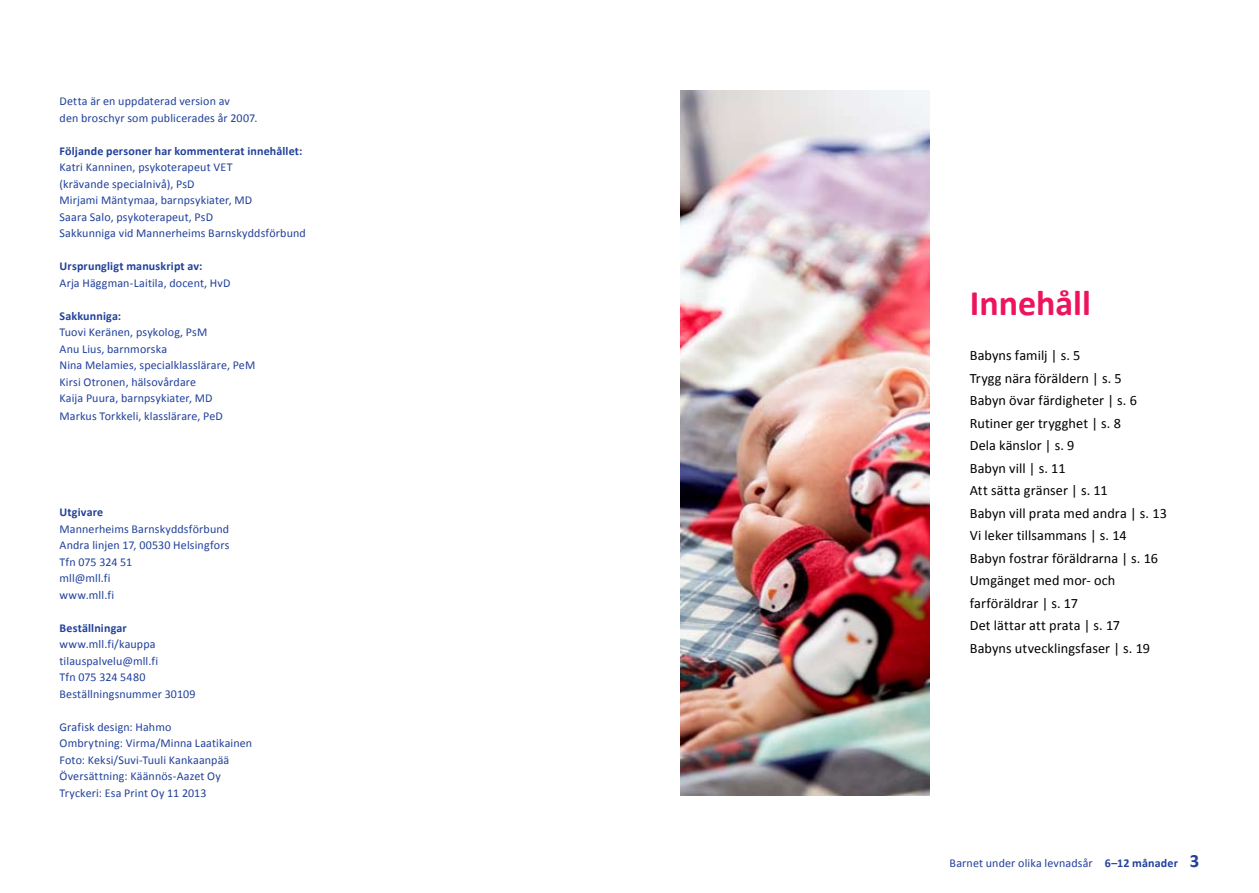
<style>
.page{position:relative;width:1259px;height:893px;background:#fff}
.page>*{position:absolute;margin:0;border:0;box-sizing:border-box;transform-origin:0 0}
.t1{font:700 36px "Calibri";color:#ed135d}
.t2{font:14.25px/22.5px "Calibri";letter-spacing:.005em;color:#000}
.t3{font:12px/16.5px "Calibri";letter-spacing:.01em;color:#21409a}
.t4{font:700 12px "Calibri";letter-spacing:.015em;color:#21409a}
.s1{font-weight:700}
.s2{font-weight:700;font-size:18.75px}
</style>
<div class="page">
<img style="left:680px;top:90px;width:249px;height:705px">
<p class="t3" style="left:60px;top:92px;width:199px">Detta är en uppdaterad version av<br>den broschyr som publicerades år 2007.</p>
<p class="t4" style="left:60px;top:143px;width:244px">Följande personer har kommenterat innehållet:</p>
<p class="t3" style="left:60px;top:158px;width:248px">Katri Kanninen, psykoterapeut VET<br>(krävande specialnivå), PsD<br>Mirjami Mäntymaa, barnpsykiater, MD<br>Saara Salo, psykoterapeut, PsD<br>Sakkunniga vid Mannerheims Barnskyddsförbund</p>
<p class="t4" style="left:60px;top:259px;width:145px">Ursprungligt manuskript av:</p>
<p class="t3" style="left:60px;top:274px;width:171px">Arja Häggman-Laitila, docent, HvD</p>
<p class="t4" style="left:60px;top:308px;width:63px">Sakkunniga:</p>
<p class="t3" style="left:60px;top:323px;width:197px">Tuovi Keränen, psykolog, PsM<br>Anu Lius, barnmorska<br>N ina Melamies, specialklasslärare, PeM<br>Kirsi Otronen, hälsovårdare<br>Kaija Puura, barnpsykiater, MD</p>
<p class="t3" style="left:60px;top:407px;width:163px">Markus Torkkeli, klasslärare, PeD</p>
<p class="t4" style="left:60px;top:505px;width:45px">Utgivare</p>
<p class="t3" style="left:60px;top:520px;width:171px">Mannerheims Barnskyddsförbund<br>Andra linjen 17, 00530 Helsingfors<br>Tfn 075 324 51<br>mll@mll.fi<br>www.mll.fi</p>
<p class="t4" style="left:60px;top:620px;width:69px">Beställningar</p>
<p class="t3" style="left:60px;top:635px;width:138px">www.mll.fi/kauppa tilauspalvelu@mll.fi<br>Tfn 075 324 5480<br>Beställningsnummer 30109</p>
<p class="t3" style="left:60px;top:718px;width:194px">Grafisk design: Hahmo<br>Ombrytning: Virma/Minna Laatikainen<br>Foto: Keksi/Suvi-Tuuli Kankaanpää<br>Översättning: Käännös-Aazet Oy<br>Tryckeri: Esa Print Oy 11 2013</p>
<h1 class="t1" style="left:969px;top:281px;width:123px">Innehåll</h1>
<p class="t2" style="left:969px;top:344px;width:199px">Babyns familj | s. 5<br>Trygg nära föräldern | s. 5<br>Babyn övar färdigheter | s. 6<br>Rutiner ger trygghet | s. 8<br>Dela känslor | s. 9<br>Babyn vill | s. 11<br>Att sätta gränser | s. 11<br>Babyn vill prata med andra | s. 13<br>Vi leker tillsammans | s. 14<br>Babyn fostrar föräldrarna | s. 16<br>U mgänget med mor- och farföräldrar | s. 17<br>Det lättar att prata | s. 17<br>Babyns utvecklingsfaser | s. 19</p>
<p class="t3" style="left:949px;top:855px;width:251px">Barnet under olika levnadsår <span class="s1">6–12 månader</span> <span class="s2">3</span></p>
</div>
